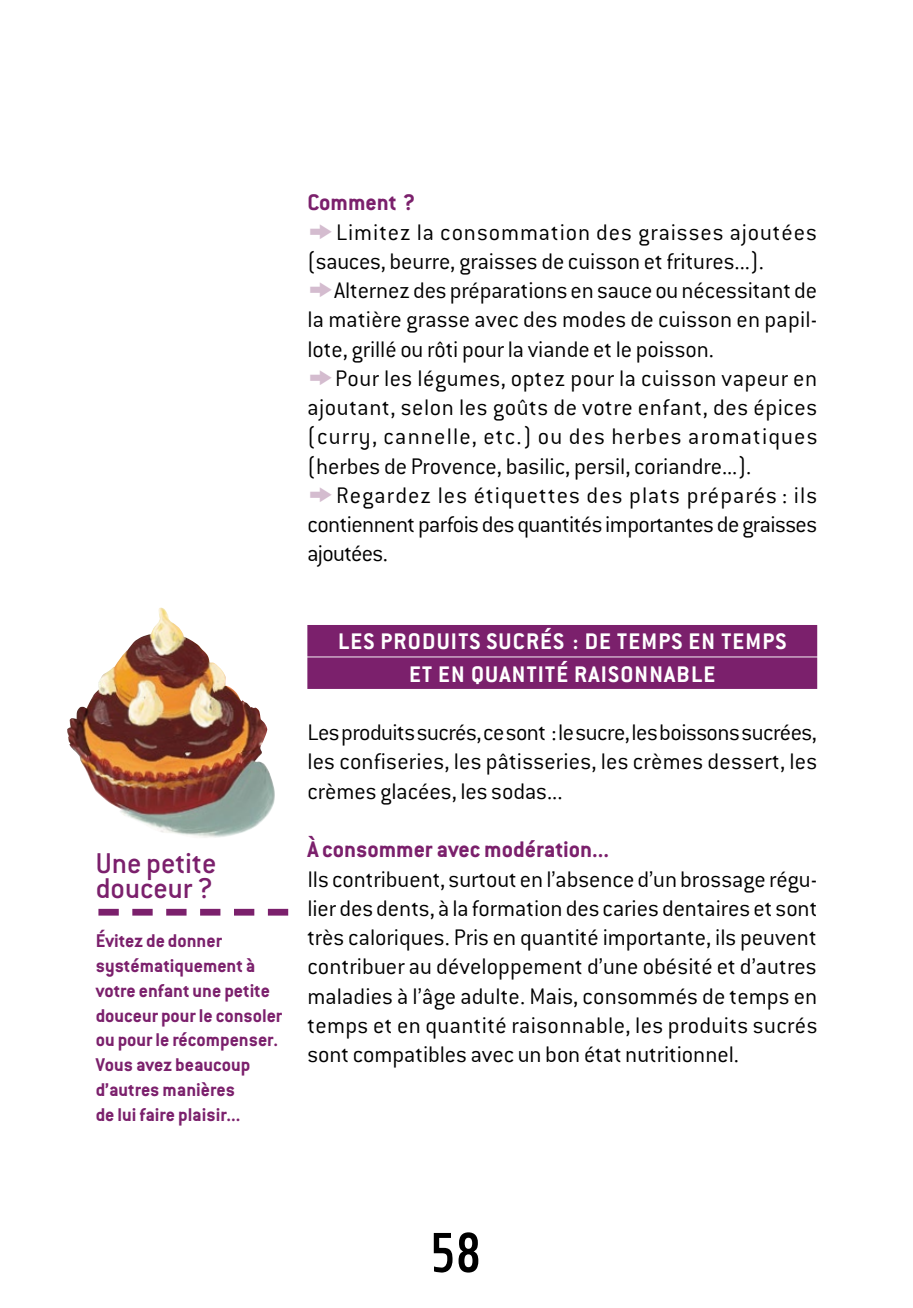
<style>
.page{position:relative;width:913px;height:1308px;background:#fff}
.page>*{position:absolute;margin:0;border:0;box-sizing:border-box;transform-origin:0 0}
.t1{font:58.5px "Hybrid";color:#000}
.t2{font:500 31.5px/24.8px "Conduit ITC";color:#7b206c}
.t3{font:300 24.75px/29.2px "Conduit ITC";color:#000;text-align:justify}
.t4{font:700 24.75px/32.4px "Conduit ITC";letter-spacing:.05em;color:#fff;text-align:center}
.t5{font:700 24.75px "Conduit ITC";color:#7b206c}
.t6{font:700 20.25px/24.8px "Conduit ITC";color:#7b206c}
.s1{font-weight:700;color:#7b206c}
.s2{font-family:"Zeal";font-weight:400;font-size:27px;color:#d4bccf}
</style>
<div class="page">
<img style="left:67px;top:607px;width:133px;height:230px">
<div style="left:307px;top:625px;width:509px;height:31px;background:#7b206c"></div>
<div style="left:307px;top:657px;width:509px;height:32px;background:#7b206c"></div>
<svg style="left:98px;top:908px;width:190px;height:7px"></svg>
<p class="t2" style="left:96px;top:850px;width:122px">Une petite douceur ?</p>
<p class="t6" style="left:96px;top:928px;width:188px">Évitez de donner systématiquement à votre enfant une petite douceur pour le consoler ou pour le récompenser.<br>Vous avez beaucoup d’autres manières<br>de lui faire plaisir...</p>
<p class="t3" style="left:307px;top:188px;width:511px;text-align:left"><span class="s1">Comment ?<br></span><span class="s2">k</span>Limitez la consommation des graisses ajoutées (sauces, beurre, graisses de cuisson et fritures...). <span class="s2">k</span>Alternez des préparations en sauce ou nécessitant de la matière grasse avec des modes de cuisson en papil&shy;lote, grillé ou rôti pour la viande et le poisson.<br><span class="s2">k</span>Pour les légumes, optez pour la cuisson vapeur en ajoutant, selon les goûts de votre enfant, des épices (curry, cannelle, etc.) ou des herbes aromatiques (herbes de Provence, basilic, persil, coriandre...). <span class="s2">k</span>Regardez les étiquettes des plats préparés : ils contiennent parfois des quantités importantes de graisses ajoutées.</p>
<p class="t4" style="left:338px;top:625px;width:450px">LES PRODUITS SUCRÉS : DE TEMPS EN TEMPS<br>ET EN QUANTITÉ RAISONNABLE</p>
<p class="t3" style="left:307px;top:718px;width:511px">Les produits sucrés, ce sont : le sucre, les boissons sucrées, les confiseries, les pâtisseries, les crèmes dessert, les crèmes glacées, les sodas...</p>
<p class="t5" style="left:307px;top:835px;width:303px">À consommer avec modération...</p>
<p class="t3" style="left:307px;top:864px;width:511px">Ils contribuent, surtout en l’absence d’un brossage régu&shy;lier des dents, à la formation des caries dentaires et sont très caloriques. Pris en quantité importante, ils peuvent contribuer au développement d’une obésité et d’autres maladies à l’âge adulte. Mais, consommés de temps en temps et en quantité raisonnable, les produits sucrés sont compatibles avec un bon état nutritionnel.</p>
<h1 class="t1" style="left:430px;top:1222px;width:53px">58</h1>
</div>
